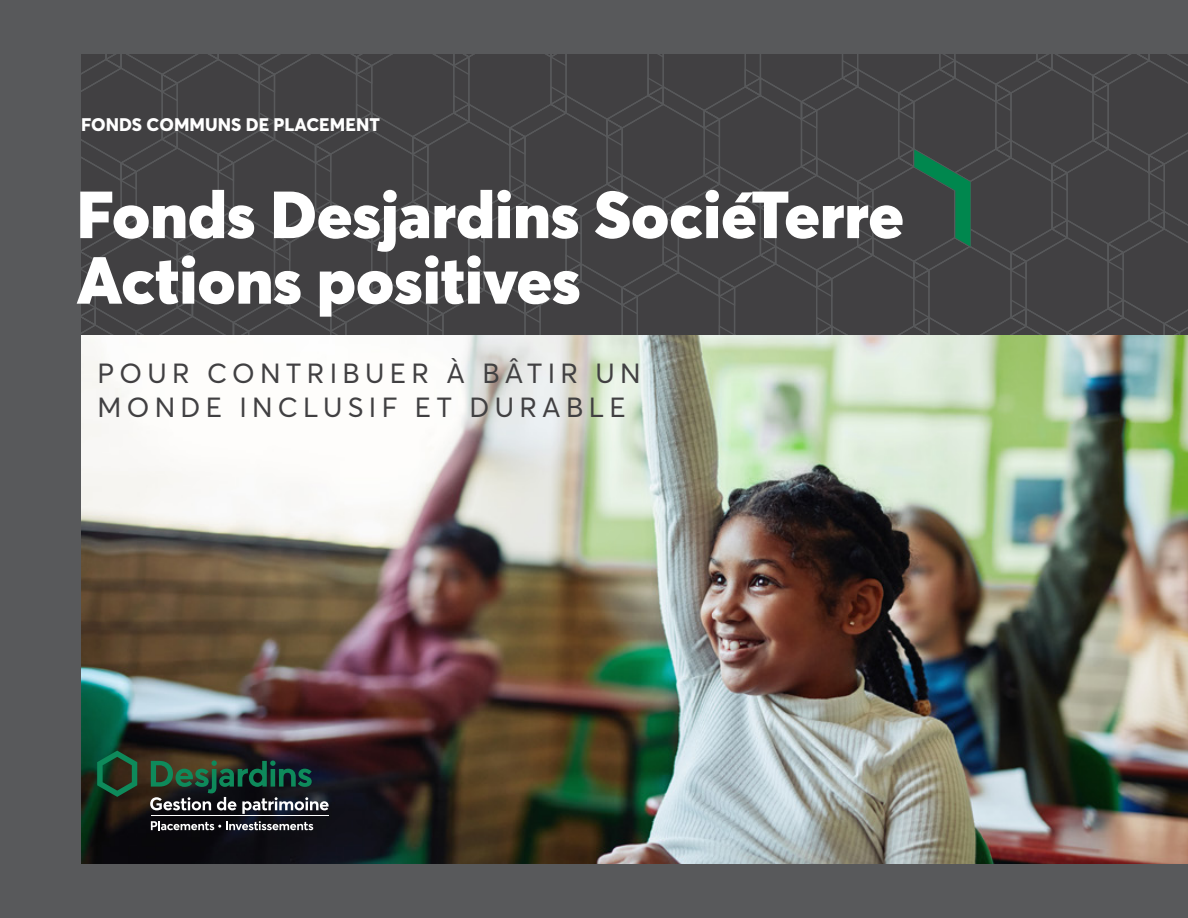
<style>
.page{position:relative;width:1188px;height:918px;background:#58595b}
.page>*{position:absolute;margin:0;border:0;box-sizing:border-box;transform-origin:0 0}
.t1{font:900 65.55px/65.6px "Desjardins Sans";color:#fff}
.t2{font:27.3px/34.2px "Desjardins Sans";letter-spacing:.195em;color:#414042}
.t3{font:800 18px "Desjardins Sans";letter-spacing:.005em;color:#fff}
</style>
<div class="page">
<img style="left:81px;top:54px;width:1107px;height:810px">
<img style="left:97px;top:751px;width:232px;height:79px">
<p class="t3" style="left:81px;top:113px;width:300px">FONDS COMMUNS DE PLACEMENT</p>
<h1 class="t1" style="left:77px;top:181px;width:829px">Fonds Desjardins SociéTerre<br>Actions positives</h1>
<p class="t2" style="left:98px;top:356px;width:545px">POUR CONTRIBUER À BÂTIR UN<br>MONDE INCLUSIF ET DURABLE</p>
</div>
